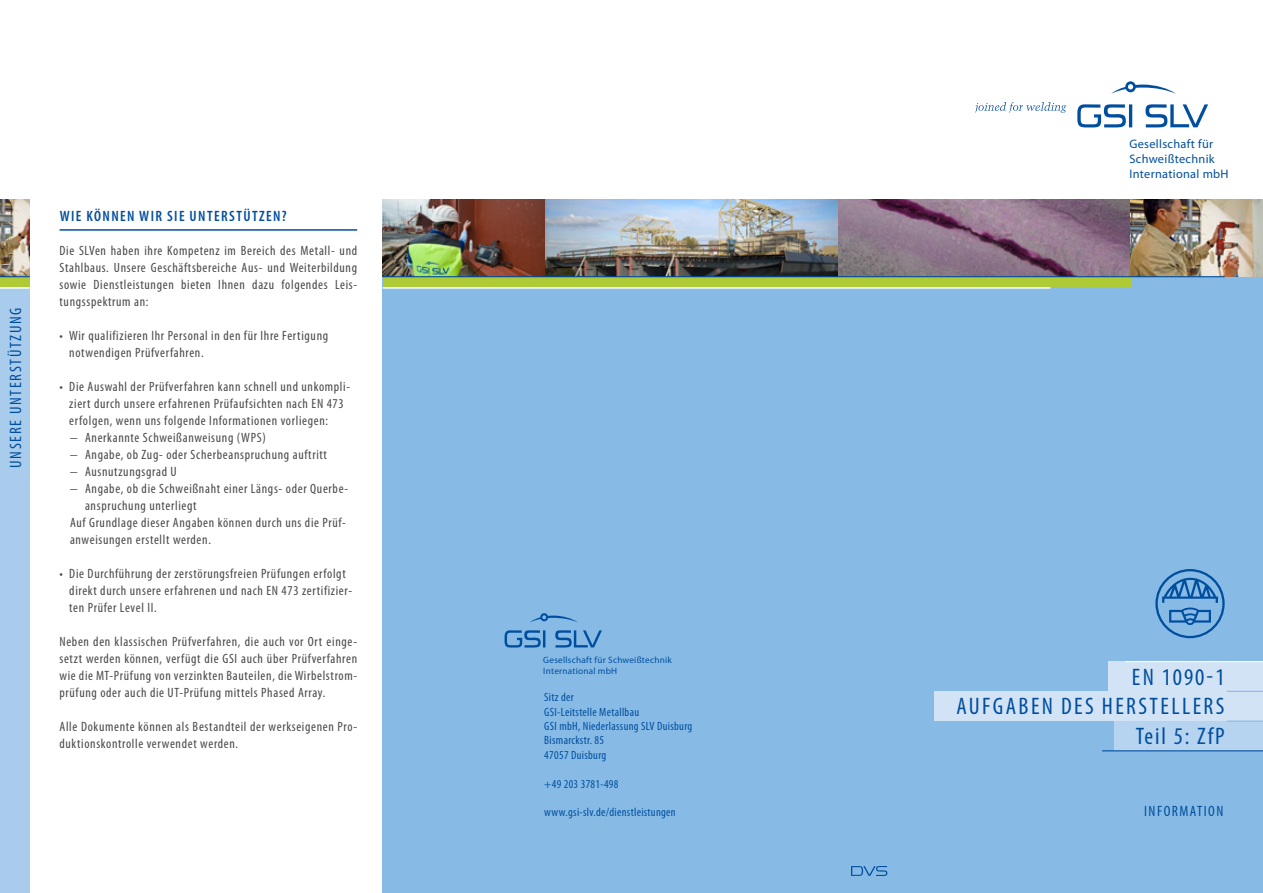
<style>
.page{position:relative;width:1263px;height:893px;background:#fff}
.page>*{position:absolute;margin:0;border:0;box-sizing:border-box;transform-origin:0 0}
.t1{font:condensed 24px/29.4px "Myriad Pro";letter-spacing:.1em;color:#004e9e;text-align:right}
.t2{font:condensed 16.5px "Myriad Pro";letter-spacing:.1em;color:#004e9e}
.t3{font:600 condensed 15px "Myriad Pro";letter-spacing:.095em;color:#004e9e}
.t4{font:condensed 15px "Myriad Pro";letter-spacing:.1em;color:#004e9e}
.t5{font:condensed 13.5px/17px "Myriad Pro";letter-spacing:.05em;color:#484847}
.t6{font:12.3px/14.9px "Myriad Pro";letter-spacing:.025em;color:#004e9e}
.t7{font:condensed 12px/14.4px "Myriad Pro";letter-spacing:.025em;color:#004e9e}
.t8{font:9.15px/11.1px "Myriad Pro";letter-spacing:.025em;color:#004e9e}
</style>
<div class="page">
<div style="left:383px;top:276px;width:880px;height:617px;background:#87bbe6"></div>
<div style="left:0;top:276px;width:30px;height:617px;background:#a9cced"></div>
<img style="left:0;top:200px;width:30px;height:76px">
<img style="left:383px;top:200px;width:880px;height:77px">
<div style="left:383px;top:277px;width:748px;height:10px;background:#aecb35"></div>
<hr style="left:383px;top:276px;width:842px;height:1px;background:#004e9e">
<hr style="left:383px;top:287px;width:667px;height:2px;background:#fff">
<div style="left:0;top:277px;width:30px;height:10px;background:#aecb35"></div>
<hr style="left:0;top:276px;width:30px;height:1px;background:#004e9e">
<hr style="left:0;top:287px;width:30px;height:2px;background:#fff">
<div style="left:1115px;top:721px;width:148px;height:30px;background:#b6d3f0"></div>
<div style="left:934px;top:691px;width:329px;height:30px;background:#d3e3f6"></div>
<div style="left:1108px;top:662px;width:155px;height:29px;background:#d3e3f6"></div>
<hr style="left:1125px;top:661px;width:138px;height:1px;background:#fff">
<hr style="left:1227px;top:720px;width:36px;height:2px;background:#87bbe6">
<hr style="left:1227px;top:691px;width:36px;height:1px;background:#87bbe6">
<hr style="left:1102px;top:750px;width:161px;height:1px;background:#004e9e">
<svg style="left:851px;top:866px;width:36px;height:10px"></svg>
<hr style="left:60px;top:229px;width:297px;height:2px;background:#004e9e">
<svg style="left:975px;top:102px;width:91px;height:11px"></svg>
<svg style="left:1077px;top:104px;width:131px;height:23px"></svg>
<svg style="left:1111px;top:81px;width:65px;height:13px"></svg>
<svg style="left:504px;top:630px;width:98px;height:17px"></svg>
<svg style="left:530px;top:613px;width:47px;height:9px"></svg>
<svg style="left:1155px;top:569px;width:70px;height:69px"></svg>
<p class="t2" style="left:6px;top:468px;width:162px;rotate:-90deg">Unsere unterstützung</p>
<p class="t3" style="left:60px;top:207px;width:229px">WIE KÖNNEN WIR SIE UNTERSTÜTZEN?</p>
<p class="t5" style="left:60px;top:242px;width:299px;text-align:justify">Die SLVen haben ihre Kompetenz im Bereich des Metall- und Stahlbaus. Unsere Geschäftsbereiche Aus- und Weiterbildung sowie Dienstleistungen bieten Ihnen dazu folgendes Leis&shy;tungsspektrum an:</p>
<p class="t5" style="left:69px;top:327px;width:260px;text-indent:-10px">• Wir qualifizieren Ihr Personal in den für Ihre Fertigung notwendigen Prüfverfahren.</p>
<p class="t5" style="left:60px;top:378px;width:292px">• Die Auswahl der Prüfverfahren kann schnell und unkompli-</p>
<p class="t5" style="left:69px;top:395px;width:276px">ziert durch unsere erfahrenen Prüfaufsichten nach EN 473</p>
<p class="t5" style="left:69px;top:412px;width:260px">erfolgen, wenn uns folgende Informationen vorliegen:</p>
<p class="t5" style="left:70px;top:429px;width:198px">− Anerkannte Schweißanweisung (WPS)</p>
<p class="t5" style="left:70px;top:446px;width:259px">− Angabe, ob Zug- oder Scherbeanspruchung auftritt</p>
<p class="t5" style="left:70px;top:463px;width:107px">− Ausnutzungsgrad U</p>
<p class="t5" style="left:70px;top:480px;width:280px">− Angabe, ob die Schweißnaht einer Längs- oder Querbe-</p>
<p class="t5" style="left:85px;top:497px;width:113px">anspruchung unterliegt</p>
<p class="t5" style="left:70px;top:514px;width:277px">Auf Grundlage dieser Angaben können durch uns die Prüf-</p>
<p class="t5" style="left:70px;top:531px;width:142px">anweisungen erstellt werden.</p>
<p class="t5" style="left:69px;top:565px;width:285px;text-indent:-10px">• Die Durchführung der zerstörungsfreien Prüfungen erfolgt direkt durch unsere erfahrenen und nach EN 473 zertifizier&shy;ten Prüfer Level II.</p>
<p class="t5" style="left:60px;top:633px;width:299px;text-align:justify">Neben den klassischen Prüfverfahren, die auch vor Ort einge&shy;setzt werden können, verfügt die GSI auch über Prüfverfahren wie die MT-Prüfung von verzinkten Bauteilen, die Wirbelstrom&shy;prüfung oder auch die UT-Prüfung mittels Phased Array.</p>
<p class="t5" style="left:60px;top:718px;width:299px">Alle Dokumente können als Bestandteil der werkseigenen Pro&shy;duktionskontrolle verwendet werden.</p>
<p class="t8" style="left:543px;top:654px;width:130px">Gesellschaft für Schweißtechnik<br>International mbH</p>
<p class="t7" style="left:544px;top:690px;width:149px">Sitz der<br>GSI-Leitstelle Metallbau<br>GSI mbH, Niederlassung SLV Duisburg<br>Bismarckstr. 85<br>47057 Duisburg</p>
<p class="t7" style="left:544px;top:776px;width:76px">+49 203 3781-498</p>
<p class="t7" style="left:544px;top:805px;width:133px">www.gsi-slv.de/dienstleistungen</p>
<p class="t6" style="left:1129px;top:136px;width:101px">Gesellschaft für<br>Schweißtechnik<br>International mbH</p>
<h1 class="t1" style="left:956px;top:662px;width:270px">EN 1090-1<br>Aufgaben des Herstellers<br>Teil 5: ZfP</h1>
<p class="t4" style="left:1144px;top:802px;width:79px">Information</p>
</div>
